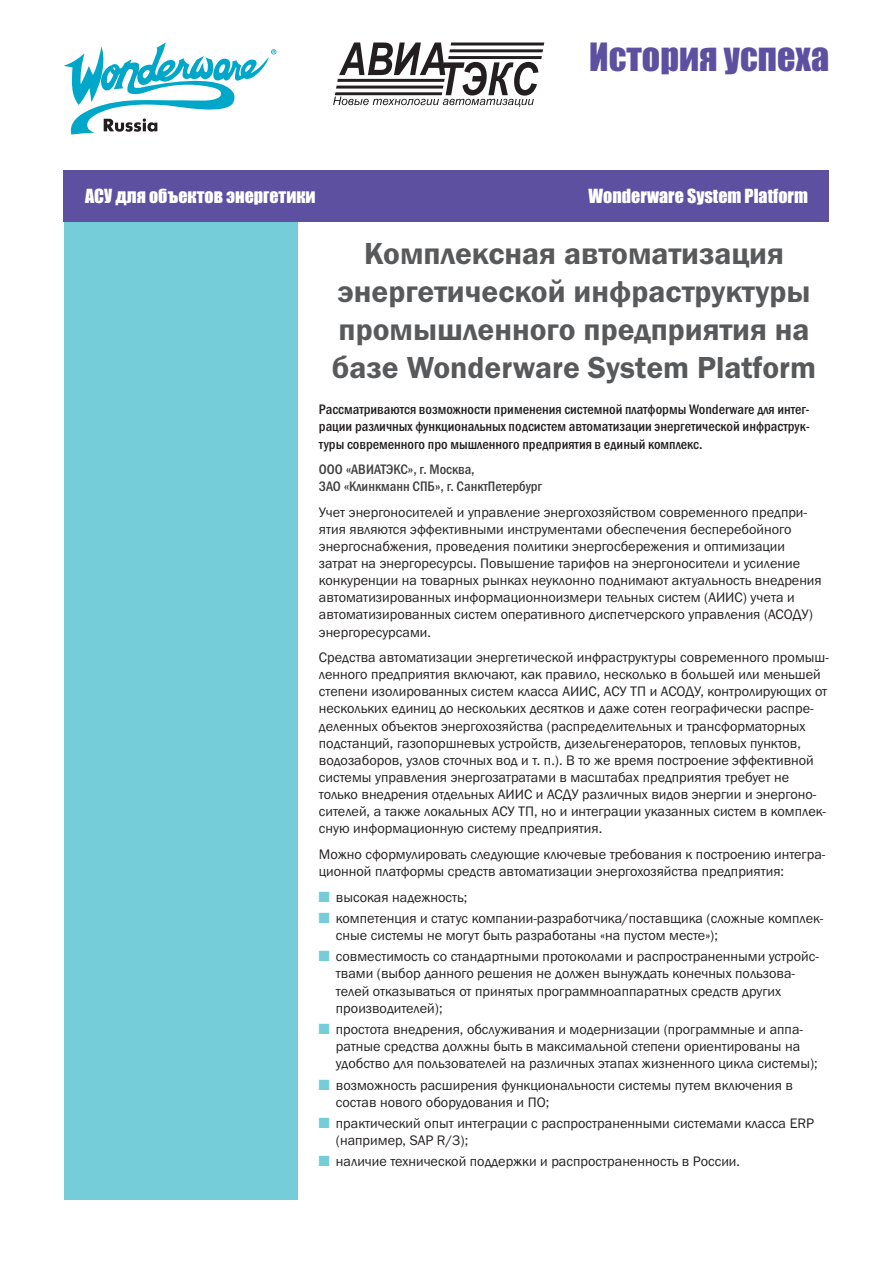
<style>
.page{position:relative;width:893px;height:1263px;background:#fff}
.page>*{position:absolute;margin:0;border:0;box-sizing:border-box;transform-origin:0 0}
.t1{font:36px "Impact";color:#5e50a1}
.t2{font:600 31.5px/37.8px "Franklin Gothic";color:#58595b;text-align:center}
.t3{font:18px "Impact";color:#fff}
.t4{font:14.25px/17.1px "Franklin Gothic";color:#231f20}
.t5{font:500 condensed 14.25px/17.1px "Franklin Gothic";color:#231f20;text-align:justify}
.t6{font:500 condensed 14.25px/17.1px "Franklin Gothic";color:#404041}
.s1{font-family:"Monotype Sorts";color:#75cdd9}
</style>
<div class="page">
<div style="left:64px;top:205px;width:234px;height:994px;background:#75cdd9"></div>
<svg style="left:64px;top:43px;width:212px;height:92px"></svg>
<div style="left:64px;top:170px;width:765px;height:51px;background:#5e50a1"></div>
<svg style="left:333px;top:43px;width:211px;height:64px"></svg>
<h1 class="t1" style="left:589px;top:45px;width:241px">История успеха</h1>
<p class="t3" style="left:85px;top:190px;width:232px">АСУ для объектов энергетики</p>
<p class="t3" style="left:588px;top:190px;width:221px">Wonderware System Platform</p>
<h2 class="t2" style="left:332px;top:237px;width:486px">Комплексная автоматизация энергетической инфраструктуры промышленного предприятия на базе Wonderware System Platform</h2>
<p class="t5" style="left:319px;top:401px;width:492px">Рассматриваются возможности применения системной платформы Wonderware для интег&shy;рации различных функциональных подсистем автоматизации энергетической инфраструк&shy;туры современного про мышленного предприятия в единый комплекс.</p>
<p class="t6" style="left:319px;top:461px;width:225px">ООО «АВИАТЭКС», г. Москва,<br>ЗАО «Клинкманн СПБ», г. СанктПетербург</p>
<p class="t4" style="left:319px;top:505px;width:504px">Учет энергоносителей и управление энергохозяйством современного предпри&shy;ятия являются эффективными инструментами обеспечения бесперебойного энергоснабжения, проведения политики энергосбережения и оптимизации затрат на энергоресурсы. Повышение тарифов на энергоносители и усиление конкуренции на товарных рынках неуклонно поднимают актуальность внедрения автоматизированных информационноизмери тельных систем (АИИС) учета и автоматизированных систем оперативного диспетчерского управления (АСОДУ) энергоресурсами.</p>
<p class="t4" style="left:319px;top:650px;width:512px">Средства автоматизации энергетической инфраструктуры современного промыш&shy;ленного предприятия включают, как правило, несколько в большей или меньшей степени изолированных систем класса АИИС, АСУ ТП и АСОДУ, контролирующих от нескольких единиц до нескольких десятков и даже сотен географически распре&shy;деленных объектов энергохозяйства (распределительных и трансформаторных подстанций, газопоршневых устройств, дизельгенераторов, тепловых пунктов, водозаборов, узлов сточных вод и т. п.). В то же время построение эффективной системы управления энергозатратами в масштабах предприятия требует не только внедрения отдельных АИИС и АСДУ различных видов энергии и энергоно&shy;сителей, а также локальных АСУ ТП, но и интеграции указанных систем в комплек&shy;сную информационную систему предприятия.</p>
<p class="t4" style="left:319px;top:846px;width:508px">Можно сформулировать следующие ключевые требования к построению интегра&shy;ционной платформы средств автоматизации энергохозяйства предприятия:</p>
<p class="t4" style="left:319px;top:889px;width:150px"><span class="s1">■</span> высокая надежность;</p>
<p class="t4" style="left:336px;top:911px;width:489px;text-indent:-17px"><span class="s1">■</span> компетенция и статус компании-разработчика/поставщика (сложные комплек&shy;сные системы не могут быть разработаны «на пустом месте»);</p>
<p class="t4" style="left:336px;top:949px;width:485px;text-indent:-17px"><span class="s1">■</span> совместимость со стандартными протоколами и распространенными устройс&shy;твами (выбор данного решения не должен вынуждать конечных пользова&shy;телей отказываться от принятых программноаппаратных средств других производителей);</p>
<p class="t4" style="left:336px;top:1022px;width:483px;text-indent:-17px"><span class="s1">■</span> простота внедрения, обслуживания и модернизации (программные и аппа&shy;ратные средства должны быть в максимальной степени ориентированы на удобство для пользователей на различных этапах жизненного цикла системы);</p>
<p class="t4" style="left:336px;top:1077px;width:459px;text-indent:-17px"><span class="s1">■</span> возможность расширения функциональности системы путем включения в состав нового оборудования и ПО;</p>
<p class="t4" style="left:336px;top:1116px;width:480px;text-indent:-17px"><span class="s1">■</span> практический опыт интеграции с распространенными системами класса ERP (например, SAP R/3);</p>
<p class="t4" style="left:319px;top:1154px;width:423px"><span class="s1">■</span> наличие технической поддержки и распространенность в России.</p>
</div>
